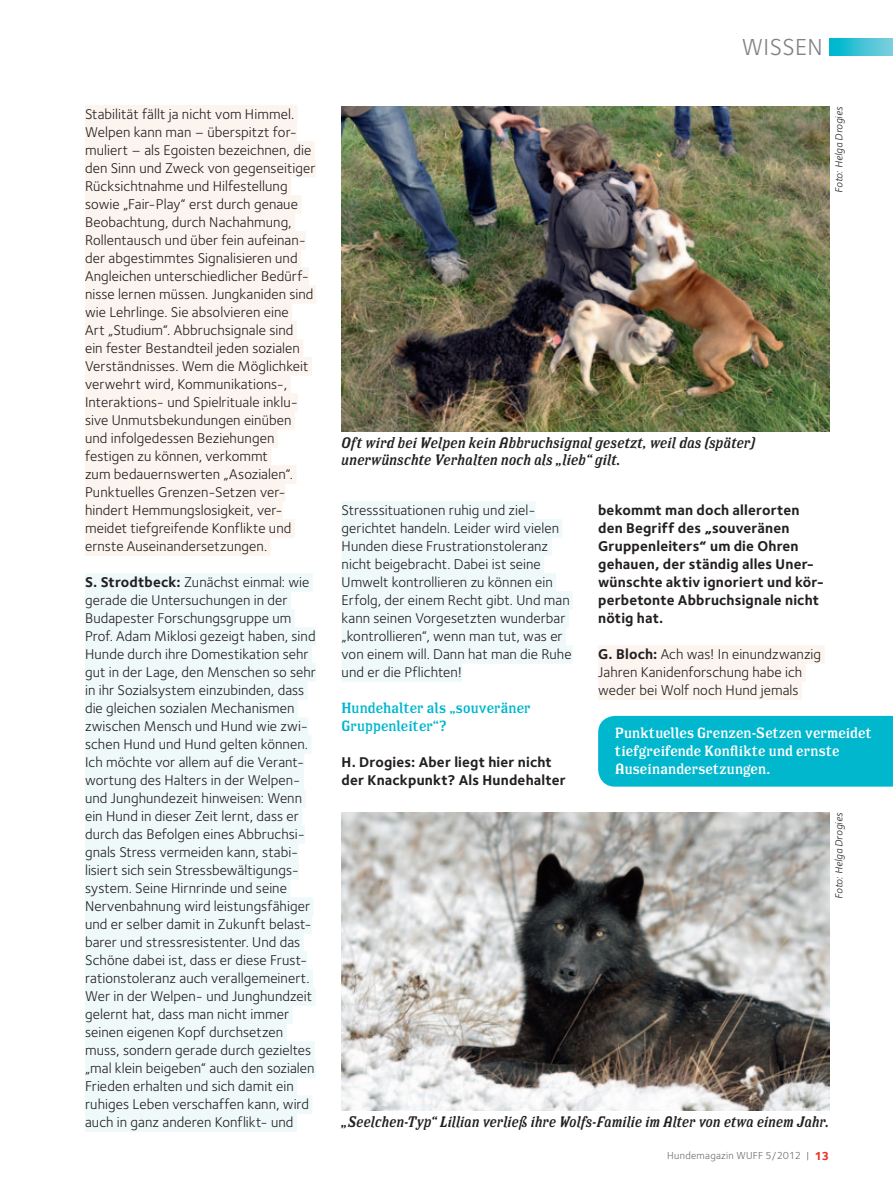
<style>
.page{position:relative;width:893px;height:1191px;background:#fff}
.page>*{position:absolute;margin:0;border:0;box-sizing:border-box;transform-origin:0 0}
.t1{font:24px "Foundry Sterling";letter-spacing:.02em;color:#808285}
.t2{font:italic 15px/16.5px "Los Feliz";letter-spacing:.02em;color:#231f20}
.t3{font:14.7px/18px "Foundry Sterling";letter-spacing:.005em;color:#231f20}
.t4{font:700 14.7px/18px "Foundry Sterling";letter-spacing:.01em;color:#231f20}
.t5{font:14.7px/18px "Los Feliz Roman";letter-spacing:.01em;color:#fff}
.t6{font:14.7px/18px "Los Feliz Roman";letter-spacing:.005em;color:#00b7ce}
.t7{font:italic 10.5px "Foundry Sterling";letter-spacing:.015em;color:#231f20}
.t8{font:10.5px "Foundry Sterling";letter-spacing:.025em;color:#6c6d70}
.s1{font-weight:700}
.s2{font-weight:700;font-size:12px;color:#ee2e22}
</style>
<div class="page">
<img style="left:342px;top:106px;width:487px;height:325px">
<img style="left:342px;top:812px;width:487px;height:298px">
<div style="left:85px;top:105px;width:213px;height:18px;background:#fcf4ef"></div>
<div style="left:85px;top:123px;width:212px;height:18px;background:#fcf4ef"></div>
<div style="left:85px;top:141px;width:230px;height:18px;background:#fcf4ef"></div>
<div style="left:85px;top:159px;width:231px;height:18px;background:#fcf4ef"></div>
<div style="left:85px;top:177px;width:206px;height:18px;background:#fcf4ef"></div>
<div style="left:85px;top:195px;width:216px;height:18px;background:#fcf4ef"></div>
<div style="left:85px;top:213px;width:210px;height:18px;background:#fcf4ef"></div>
<div style="left:85px;top:231px;width:221px;height:18px;background:#fcf4ef"></div>
<div style="left:85px;top:249px;width:216px;height:18px;background:#fcf4ef"></div>
<div style="left:85px;top:267px;width:224px;height:18px;background:#fcf4ef"></div>
<div style="left:85px;top:285px;width:231px;height:18px;background:#fcf4ef"></div>
<div style="left:85px;top:303px;width:207px;height:18px;background:#fcf4ef"></div>
<div style="left:85px;top:321px;width:212px;height:18px;background:#fcf4ef"></div>
<div style="left:85px;top:339px;width:218px;height:18px;background:#fcf4ef"></div>
<div style="left:85px;top:357px;width:227px;height:18px;background:#fcf4ef"></div>
<div style="left:85px;top:375px;width:206px;height:18px;background:#fcf4ef"></div>
<div style="left:85px;top:393px;width:213px;height:18px;background:#fcf4ef"></div>
<div style="left:85px;top:411px;width:210px;height:18px;background:#fcf4ef"></div>
<div style="left:85px;top:429px;width:193px;height:18px;background:#fcf4ef"></div>
<div style="left:85px;top:447px;width:186px;height:18px;background:#fcf4ef"></div>
<div style="left:85px;top:465px;width:212px;height:18px;background:#fcf4ef"></div>
<div style="left:85px;top:483px;width:200px;height:18px;background:#fcf4ef"></div>
<div style="left:85px;top:501px;width:198px;height:18px;background:#fcf4ef"></div>
<div style="left:85px;top:519px;width:210px;height:18px;background:#fcf4ef"></div>
<div style="left:85px;top:537px;width:186px;height:18px;background:#fcf4ef"></div>
<div style="left:85px;top:573px;width:228px;height:18px;background:#eff9fa"></div>
<div style="left:85px;top:591px;width:206px;height:18px;background:#eff9fa"></div>
<div style="left:85px;top:609px;width:210px;height:18px;background:#eff9fa"></div>
<div style="left:85px;top:627px;width:231px;height:18px;background:#eff9fa"></div>
<div style="left:85px;top:645px;width:227px;height:18px;background:#eff9fa"></div>
<div style="left:85px;top:663px;width:231px;height:18px;background:#eff9fa"></div>
<div style="left:85px;top:681px;width:223px;height:18px;background:#eff9fa"></div>
<div style="left:85px;top:699px;width:213px;height:18px;background:#eff9fa"></div>
<div style="left:85px;top:717px;width:223px;height:18px;background:#eff9fa"></div>
<div style="left:85px;top:735px;width:226px;height:18px;background:#eff9fa"></div>
<div style="left:85px;top:753px;width:219px;height:18px;background:#eff9fa"></div>
<div style="left:85px;top:771px;width:219px;height:18px;background:#eff9fa"></div>
<div style="left:85px;top:789px;width:220px;height:18px;background:#eff9fa"></div>
<div style="left:85px;top:807px;width:217px;height:18px;background:#eff9fa"></div>
<div style="left:85px;top:825px;width:220px;height:18px;background:#eff9fa"></div>
<div style="left:85px;top:843px;width:213px;height:18px;background:#eff9fa"></div>
<div style="left:85px;top:861px;width:214px;height:18px;background:#eff9fa"></div>
<div style="left:85px;top:879px;width:205px;height:18px;background:#eff9fa"></div>
<div style="left:85px;top:897px;width:228px;height:18px;background:#eff9fa"></div>
<div style="left:85px;top:915px;width:227px;height:18px;background:#eff9fa"></div>
<div style="left:85px;top:933px;width:219px;height:18px;background:#eff9fa"></div>
<div style="left:85px;top:951px;width:222px;height:18px;background:#eff9fa"></div>
<div style="left:85px;top:969px;width:228px;height:18px;background:#eff9fa"></div>
<div style="left:85px;top:987px;width:231px;height:18px;background:#eff9fa"></div>
<div style="left:85px;top:1005px;width:208px;height:18px;background:#eff9fa"></div>
<div style="left:85px;top:1023px;width:202px;height:18px;background:#eff9fa"></div>
<div style="left:85px;top:1041px;width:230px;height:18px;background:#eff9fa"></div>
<div style="left:85px;top:1059px;width:231px;height:18px;background:#eff9fa"></div>
<div style="left:85px;top:1077px;width:212px;height:18px;background:#eff9fa"></div>
<div style="left:85px;top:1095px;width:227px;height:18px;background:#eff9fa"></div>
<div style="left:85px;top:1113px;width:212px;height:18px;background:#eff9fa"></div>
<div style="left:342px;top:501px;width:194px;height:18px;background:#eff9fa"></div>
<div style="left:342px;top:519px;width:220px;height:18px;background:#eff9fa"></div>
<div style="left:342px;top:537px;width:210px;height:18px;background:#eff9fa"></div>
<div style="left:342px;top:555px;width:202px;height:18px;background:#eff9fa"></div>
<div style="left:342px;top:573px;width:214px;height:18px;background:#eff9fa"></div>
<div style="left:342px;top:591px;width:231px;height:18px;background:#eff9fa"></div>
<div style="left:342px;top:609px;width:227px;height:18px;background:#eff9fa"></div>
<div style="left:342px;top:627px;width:224px;height:18px;background:#eff9fa"></div>
<div style="left:342px;top:645px;width:231px;height:18px;background:#eff9fa"></div>
<div style="left:342px;top:663px;width:120px;height:18px;background:#eff9fa"></div>
<div style="left:598px;top:645px;width:227px;height:18px;background:#fcf4ef"></div>
<div style="left:598px;top:663px;width:208px;height:18px;background:#fcf4ef"></div>
<div style="left:598px;top:681px;width:204px;height:18px;background:#fcf4ef"></div>
<div style="left:598px;top:716px;width:295px;height:70px;background:#00b7ce"></div>
<div style="left:829px;top:38px;width:64px;height:17px;background:linear-gradient(to right,#00b6cd,#80cfde)"></div>
<p class="t3" style="left:85px;top:105px;width:232px">Stabilität fällt ja nicht vom Himmel.<br>Welpen kann man – überspitzt for&shy;muliert – als Egoisten bezeichnen, die den Sinn und Zweck von gegenseitiger Rücksichtnahme und Hilfestellung sowie „Fair-Play“ erst durch genaue Beobachtung, durch Nachahmung, Rollentausch und über fein aufeinan&shy;der abgestimmtes Signalisieren und Angleichen unterschiedlicher Bedürf&shy;nisse lernen müssen. Jungkaniden sind wie Lehrlinge. Sie absolvieren eine<br>Art „Studium“. Abbruchsignale sind<br>ein fester Bestandteil jeden sozialen Verständnisses. Wem die Möglichkeit verwehrt wird, Kommunikations-, Interaktions- und Spielrituale inklu&shy;sive Unmutsbekundungen einüben und infolgedessen Beziehungen festigen zu können, verkommt<br>zum bedauerns werten „Asozialen“.<br>Punktuelles Grenzen-Setzen ver&shy;hindert Hemmungslosigkeit, ver&shy;meidet tiefgreifende Konflikte und ernste Auseinandersetzungen.</p>
<p class="t3" style="left:85px;top:573px;width:233px"><span class="s1">S. Strodtbeck:</span> Zunächst einmal: wie gerade die Untersuchungen in der Budapester Forschungsgruppe um Prof. Adam Miklosi gezeigt haben, sind Hunde durch ihre Domestikation sehr gut in der Lage, den Menschen so sehr in ihr Sozialsystem einzubinden, dass die gleichen sozialen Mechanismen zwischen Mensch und Hund wie zwi&shy;schen Hund und Hund gelten können.<br>Ich möchte vor allem auf die Verant&shy;wortung des Halters in der Welpen&shy;und Junghundezeit hinweisen: Wenn ein Hund in dieser Zeit lernt, dass er durch das Befolgen eines Abbruchsi&shy;gnals Stress vermeiden kann, stabi&shy;lisiert sich sein Stressbewältigungs&shy;system. Seine Hirnrinde und seine Nervenbahnung wird leistungsfähiger und er selber damit in Zukunft belast&shy;barer und stressresistenter. Und das Schöne dabei ist, dass er diese Frust&shy;rationstoleranz auch verallgemeinert.<br>Wer in der Welpen- und Junghundzeit gelernt hat, dass man nicht immer seinen eigenen Kopf durchsetzen muss, sondern gerade durch gezieltes „mal klein beigeben“ auch den sozialen Frieden erhalten und sich damit ein ruhiges Leben verschaffen kann, wird auch in ganz anderen Konflikt- und</p>
<h1 class="t1" style="left:742px;top:33px;width:82px">WISSEN</h1>
<p class="t7" style="left:833px;top:193px;width:88px;rotate:-90deg">Foto: Helga Drogies</p>
<p class="t2" style="left:342px;top:434px;width:415px">Oft wird bei Welpen kein Abbruchsignal gesetzt, weil das (später) unerwünschte Verhalten noch als „lieb“ gilt.</p>
<p class="t3" style="left:342px;top:501px;width:232px">Stresssituationen ruhig und ziel&shy;gerichtet handeln. Leider wird vielen Hunden diese Frustrationstoleranz nicht beigebracht. Dabei ist seine Umwelt kontrollieren zu können ein Erfolg, der einem Recht gibt. Und man kann seinen Vorgesetzten wunderbar „kontrollieren“, wenn man tut, was er von einem will. Dann hat man die Ruhe und er die Pflichten!</p>
<p class="t6" style="left:342px;top:698px;width:190px">Hundehalter als „souveräner<br>Gruppenleiter“?</p>
<p class="t4" style="left:342px;top:753px;width:226px">H. Drogies: Aber liegt hier nicht der Knackpunkt? Als Hundehalter</p>
<p class="t4" style="left:598px;top:501px;width:227px">bekommt man doch allerorten den Begriff des „souveränen<br>Gruppenleiters“ um die Ohren gehauen, der ständig alles Uner&shy;wünschte aktiv ignoriert und kör&shy;perbetonte Abbruchsignale nicht nötig hat.</p>
<p class="t3" style="left:598px;top:645px;width:225px"><span class="s1">G. Bloch:</span> Ach was! In einundzwanzig<br>Jahren Kanidenforschung habe ich weder bei Wolf noch Hund jemals</p>
<p class="t5" style="left:615px;top:724px;width:258px">Punktuelles Grenzen-Setzen vermeidet tiefgreifende Konflikte und ernste<br>Auseinander setzungen.</p>
<p class="t7" style="left:833px;top:899px;width:88px;rotate:-90deg">Foto: Helga Drogies</p>
<p class="t2" style="left:342px;top:1113px;width:489px">„Seelchen-Typ“ Lillian verließ ihre Wolfs-Familie im Alter von etwa einem Jahr.</p>
<p class="t8" style="left:667px;top:1149px;width:163px">Hundemagazin WUFF 5/2012 | <span class="s2">13</span></p>
</div>
